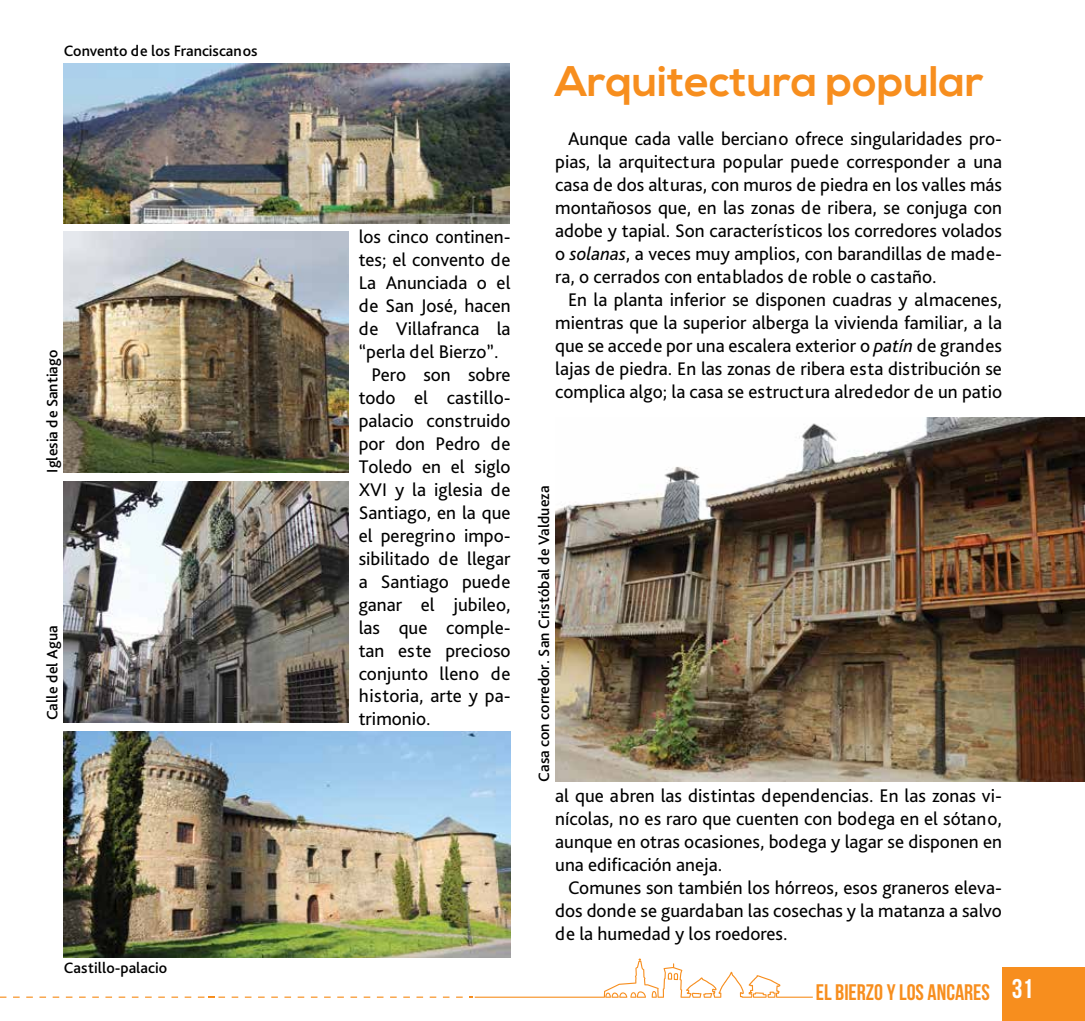
<style>
.page{position:relative;width:1085px;height:1021px;background:#fff}
.page>*{position:absolute;margin:0;border:0;box-sizing:border-box;transform-origin:0 0}
.t1{font:700 42.75px "Nexa";color:#f78e1e}
.t2{font:22.5px "Bebas Neue";color:#f78e1e}
.t3{font:19.12px/22.9px "Bliss Pro";color:#000;text-align:justify}
.t4{font:500 15.75px "Bliss Pro";color:#000}
.s1{font-style:italic}
.s2{font-size:27px;color:#fff}
</style>
<div class="page">
<div style="left:1001px;top:967px;width:83px;height:53px;background:#f78e1e"></div>
<svg style="left:469px;top:958px;width:344px;height:39px"></svg>
<svg style="left:198px;top:996px;width:27px;height:1px"></svg>
<img style="left:64px;top:231px;width:284px;height:241px">
<img style="left:64px;top:731px;width:446px;height:226px">
<img style="left:64px;top:64px;width:445px;height:159px">
<img style="left:64px;top:481px;width:284px;height:241px">
<img style="left:555px;top:418px;width:529px;height:363px">
<p class="t4" style="left:64px;top:41px;width:195px">Convento de los Franciscanos</p>
<p class="t4" style="left:42px;top:472px;width:124px;rotate:-90deg">Iglesia de Santiago</p>
<p class="t4" style="left:42px;top:720px;width:96px;rotate:-90deg">Calle del Agua</p>
<p class="t4" style="left:64px;top:958px;width:105px">Castillo-palacio</p>
<p class="t3" style="left:358px;top:225px;width:153px">los cinco continen-</p>
<p class="t3" style="left:358px;top:248px;width:153px">tes; el convento de</p>
<p class="t3" style="left:358px;top:271px;width:153px">La Anunciada o el</p>
<p class="t3" style="left:358px;top:294px;width:153px">de San José, hacen</p>
<p class="t3" style="left:358px;top:317px;width:153px">de Villafranca la</p>
<p class="t3" style="left:358px;top:340px;width:141px">“perla del Bierzo”.</p>
<p class="t3" style="left:371px;top:363px;width:141px">Pero son sobre</p>
<p class="t3" style="left:358px;top:385px;width:153px">todo el castillo-</p>
<p class="t3" style="left:358px;top:408px;width:153px">palacio construido</p>
<p class="t3" style="left:358px;top:431px;width:153px">por don Pedro de</p>
<p class="t3" style="left:358px;top:454px;width:153px">Toledo en el siglo</p>
<p class="t3" style="left:358px;top:477px;width:153px">XVI y la iglesia de</p>
<p class="t3" style="left:358px;top:500px;width:153px">Santiago, en la que</p>
<p class="t3" style="left:358px;top:523px;width:153px">el peregrino impo-</p>
<p class="t3" style="left:358px;top:546px;width:153px">sibilitado de llegar</p>
<p class="t3" style="left:358px;top:569px;width:153px">a Santiago puede</p>
<p class="t3" style="left:358px;top:592px;width:153px">ganar el jubileo,</p>
<p class="t3" style="left:358px;top:615px;width:153px">las que comple-</p>
<p class="t3" style="left:358px;top:638px;width:153px">tan este precioso</p>
<p class="t3" style="left:358px;top:661px;width:153px">conjunto lleno de</p>
<p class="t3" style="left:358px;top:684px;width:153px">historia, arte y pa-</p>
<p class="t3" style="left:358px;top:707px;width:74px">trimonio.</p>
<h1 class="t1" style="left:555px;top:56px;width:430px">Arquitectura popular</h1>
<p class="t3" style="left:555px;top:127px;width:448px;text-indent:13px">Aunque cada valle berciano ofrece singularidades pro&shy;pias, la arquitectura popular puede corresponder a una casa de dos alturas, con muros de piedra en los valles más montañosos que, en las zonas de ribera, se conjuga con adobe y tapial. Son característicos los corredores volados o <span class="s1">solanas</span>, a veces muy amplios, con barandillas de made&shy;ra, o cerrados con entablados de roble o castaño.</p>
<p class="t3" style="left:555px;top:288px;width:448px;text-indent:13px">En la planta inferior se disponen cuadras y almacenes, mientras que la superior alberga la vivienda familiar, a la que se accede por una escalera exterior o <span class="s1">patín</span> de grandes lajas de piedra. En las zonas de ribera esta distribución se complica algo; la casa se estructura alrededor de un patio</p>
<p class="t4" style="left:534px;top:781px;width:297px;rotate:-90deg">Casa con corredor. San Cristóbal de Valdueza</p>
<p class="t3" style="left:555px;top:784px;width:448px">al que abren las distintas dependencias. En las zonas vi&shy;nícolas, no es raro que cuenten con bodega en el sótano, aunque en otras ocasiones, bodega y lagar se disponen en una edificación aneja.</p>
<p class="t3" style="left:555px;top:875px;width:448px;text-indent:13px">Comunes son también los hórreos, esos graneros eleva&shy;dos donde se guardaban las cosechas y la matanza a salvo de la humedad y los roedores.</p>
<p class="t2" style="left:815px;top:979px;width:219px">EL BIERZO Y LOS ANCARES <span class="s2">31</span></p>
</div>
